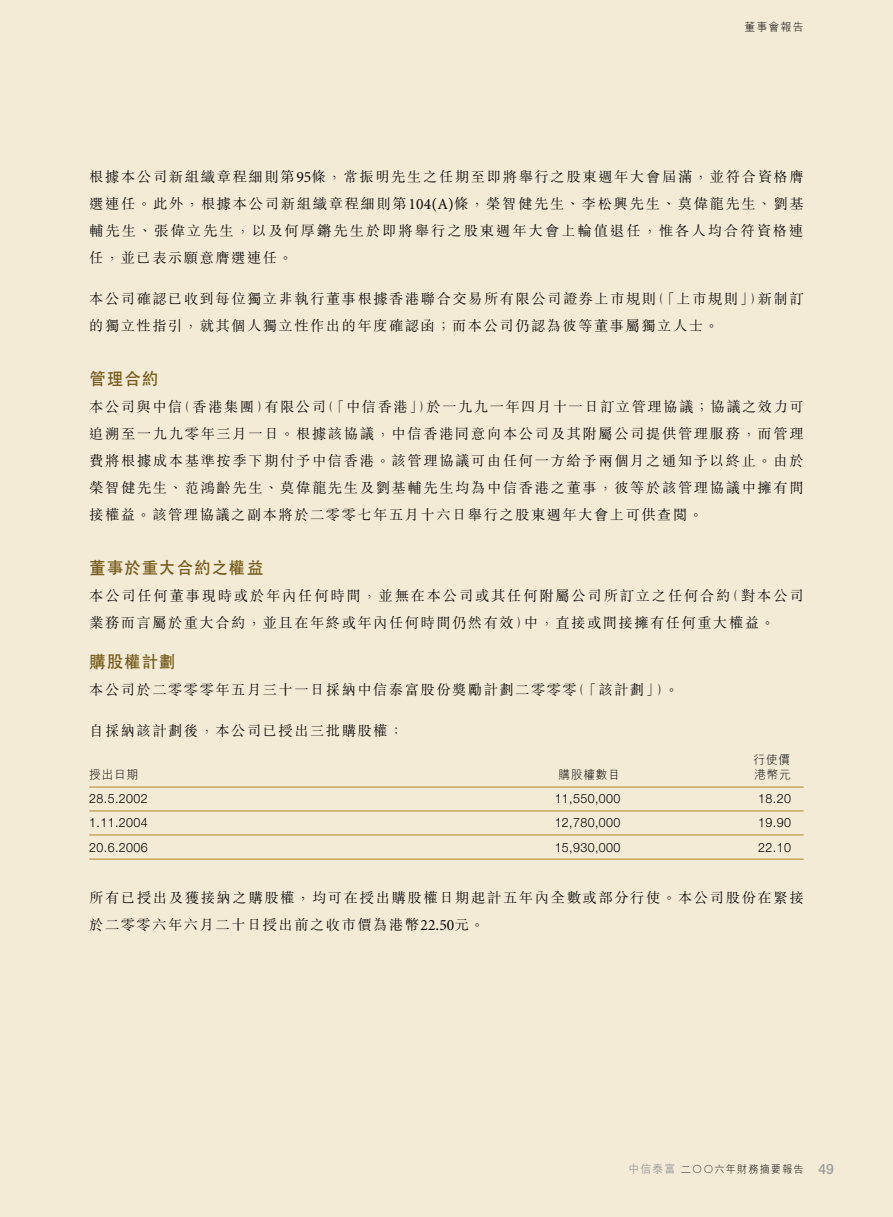
<style>
.page{position:relative;width:893px;height:1217px;background:#fff}
.page>*{position:absolute;margin:0;border:0;box-sizing:border-box;transform-origin:0 0}
.t1{font:700 17.25px "C Hei 2 HK";letter-spacing:.035em;color:#755b1a}
.t2{font:300 14.25px/27px "M Sung HK";letter-spacing:.105em;color:#000;text-align:justify}
.t3{font:300 14.25px/27px "M Sung HK";letter-spacing:.13em;color:#000}
.t4{font:500 14.25px "Helvetica Neue";color:#9c9d9f}
.t5{font:300 12.75px "Helvetica Neue";letter-spacing:.03em;color:#000}
.t6{font:300 12px "M Hei HK";letter-spacing:.065em;color:#000}
.t7{font:300 11.25px "M Hei HK";letter-spacing:.1em;color:#000}
.t8{font:300 10.5px "M Hei HK";letter-spacing:.1em;color:#000}
.s1{font-family:"Minion MM";font-weight:400;font-size:15.75px}
.s2{font-weight:500;font-size:11.25px;color:#9c9d9f}
</style>
<div class="page">
<div style="left:0;top:0;width:893px;height:1216px;background:#f4ebd6"></div>
<hr style="left:89px;top:786px;width:715px;height:1px;background:#ae8524">
<hr style="left:89px;top:810px;width:715px;height:1px;background:#ae8524">
<hr style="left:89px;top:834px;width:715px;height:1px;background:#ae8524">
<hr style="left:89px;top:858px;width:715px;height:1px;background:#ae8524">
<p class="t7" style="left:744px;top:19px;width:61px">董事會報告</p>
<p class="t2" style="left:89px;top:162px;width:716px">根據本公司新組織章程細則第<span class="s1">95</span>條，常振明先生之任期至即將舉行之股東週年大會屆滿，並符合資格膺選連任。此外，根據本公司新組織章程細則第<span class="s1">104(A)</span>條，榮智健先生、李松興先生、莫偉龍先生、劉基輔先生、張偉立先生，以及何厚鏘先生於即將舉行之股東週年大會上輪值退任，惟各人均合符資格連任，並已表示願意膺選連任。</p>
<p class="t2" style="left:89px;top:284px;width:716px">本公司確認已收到每位獨立非執行董事根據香港聯合交易所有限公司證券上市規則(「上市規則」)新制訂的獨立性指引，就其個人獨立性作出的年度確認函；而本公司仍認為彼等董事屬獨立人士。</p>
<p class="t1" style="left:89px;top:365px;width:71px">管理合約</p>
<p class="t2" style="left:89px;top:392px;width:716px">本公司與中信( 香港集團)有限公司(「中信香港」)於一九九一年四月十一日訂立管理協議；協議之效力可追溯至一九九零年三月一日。根據該協議，中信香港同意向本公司及其附屬公司提供管理服務，而管理費將根據成本基準按季下期付予中信香港。該管理協議可由任何一方給予兩個月之通知予以終止。由於榮智健先生、范鴻齡先生、莫偉龍先生及劉基輔先生均為中信香港之董事，彼等於該管理協議中擁有間接權益。該管理協議之副本將於二零零七年五月十六日舉行之股東週年大會上可供查閱。</p>
<p class="t1" style="left:89px;top:554px;width:175px">董事於重大合約之權益</p>
<p class="t3" style="left:89px;top:581px;width:716px">本公司任何董事現時或於年內任何時間，並無在本公司或其任何附屬公司所訂立之任何合約( 對本公司業務而言屬於重大合約，並且在年終或年內任何時間仍然有效)中，直接或間接擁有任何重大權益。</p>
<p class="t1" style="left:89px;top:649px;width:88px">購股權計劃</p>
<p class="t2" style="left:89px;top:675px;width:591px">本公司於二零零零年五月三十一日採納中信泰富股份獎勵計劃二零零零(「該計劃」)。</p>
<p class="t2" style="left:89px;top:716px;width:315px">自採納該計劃後，本公司已授出三批購股權：</p>
<p class="t6" style="left:754px;top:751px;width:38px">行使價</p>
<p class="t6" style="left:89px;top:766px;width:51px">授出日期</p>
<p class="t6" style="left:559px;top:766px;width:63px">購股權數目</p>
<p class="t6" style="left:754px;top:766px;width:38px">港幣元</p>
<p class="t5" style="left:89px;top:791px;width:60px">28.5.2002</p>
<p class="t5" style="left:555px;top:791px;width:67px">11,550,000</p>
<p class="t5" style="left:758px;top:791px;width:34px">18.20</p>
<p class="t5" style="left:89px;top:815px;width:60px">1.11.2004</p>
<p class="t5" style="left:555px;top:815px;width:67px">12,780,000</p>
<p class="t5" style="left:758px;top:815px;width:34px">19.90</p>
<p class="t5" style="left:89px;top:839px;width:60px">20.6.2006</p>
<p class="t5" style="left:555px;top:839px;width:67px">15,930,000</p>
<p class="t5" style="left:758px;top:839px;width:34px">22.10</p>
<p class="t2" style="left:89px;top:882px;width:716px">所有已授出及獲接納之購股權，均可在授出購股權日期起計五年內全數或部分行使。本公司股份在緊接於二零零六年六月二十日授出前之收市價為港幣<span class="s1">22.50</span>元。</p>
<p class="t8" style="left:628px;top:1161px;width:177px"><span class="s2">中信泰富</span> 二○○六年財務摘要報告</p>
<p class="t4" style="left:819px;top:1160px;width:17px">49</p>
</div>
